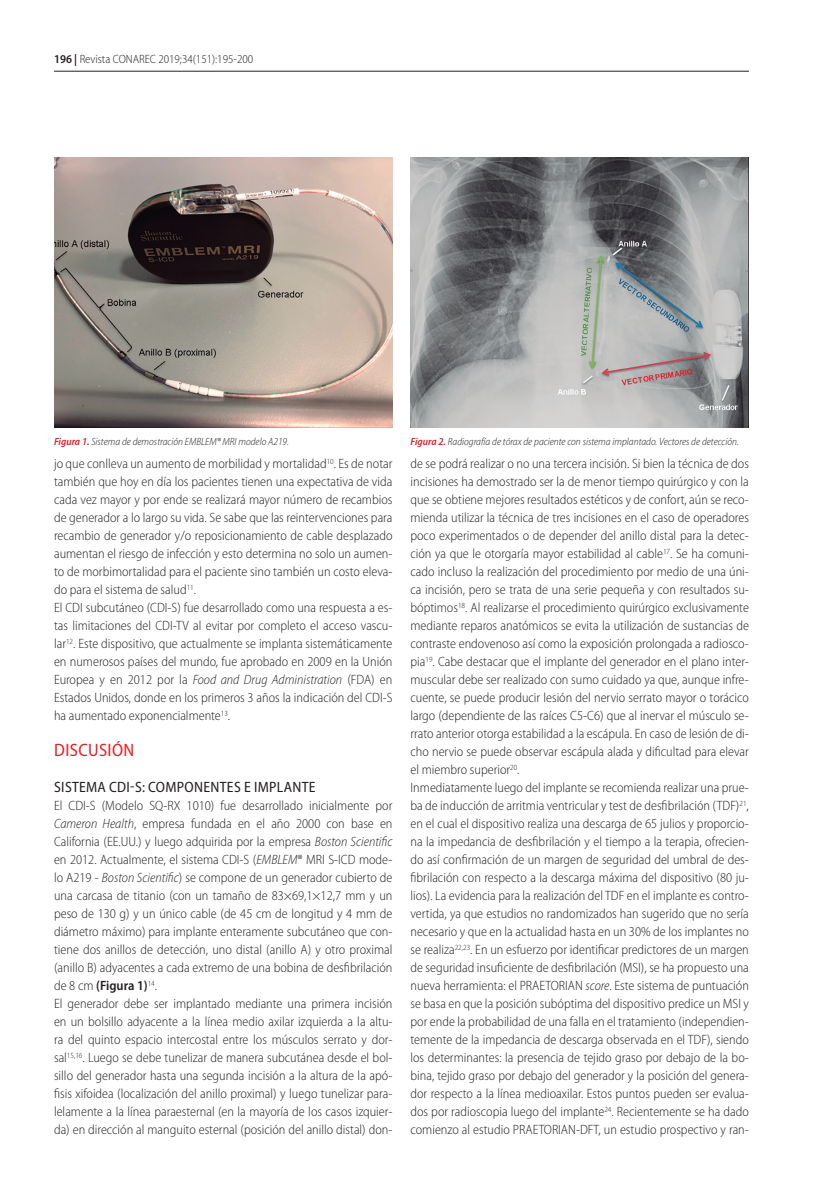
<style>
.page{position:relative;width:830px;height:1191px;background:#fff}
.page>*{position:absolute;margin:0;border:0;box-sizing:border-box;transform-origin:0 0}
.t1{font:semi-condensed 18px "Myriad Pro";letter-spacing:.02em;color:#ee1d23}
.t2{font:semi-condensed 15px "Myriad Pro";letter-spacing:.02em;color:#231f20}
.t3{font:300 semi-condensed 13.5px/18px "Myriad Pro";color:#231f20}
.t4{font:300 semi-condensed 12px "Myriad Pro";color:#231f20}
.t5{font:italic 300 semi-condensed 10.5px "Myriad Pro";color:#231f20}
.s1{font-weight:600}
.s2{font-weight:600;color:#d1232a}
.s3{font-style:italic}
</style>
<div class="page">
<hr style="left:54px;top:71px;width:694px;height:1px;background:#231f20">
<img style="left:54px;top:158px;width:338px;height:270px">
<img style="left:410px;top:158px;width:338px;height:270px">
<p class="t4" style="left:54px;top:52px;width:200px"><span class="s1">196 |</span> Revista CONAREC 2019;34(151):195-200</p>
<p class="t5" style="left:54px;top:435px;width:236px"><span class="s2">Figura 1.</span> Sistema de demostración EMBLEM® MRI modelo A219.</p>
<p class="t5" style="left:410px;top:435px;width:330px"><span class="s2">Figura 2.</span> Radiografía de tórax de paciente con sistema implantado. Vectores de detección.</p>
<p class="t3" style="left:54px;top:454px;width:340px">jo que conlleva un aumento de morbilidad y mortalidad<sup>10</sup>. Es de notar también que hoy en día los pacientes tienen una expectativa de vida cada vez mayor y por ende se realizará mayor número de recambios de generador a lo largo su vida. Se sabe que las reintervenciones para recambio de generador y/o reposicionamiento de cable desplazado aumentan el riesgo de infección y esto determina no solo un aumen&shy;to de morbimortalidad para el paciente sino también un costo eleva&shy;do para el sistema de salud<sup>11</sup>.<br>El CDI subcutáneo (CDI-S) fue desarrollado como una respuesta a es&shy;tas limitaciones del CDI-TV al evitar por completo el acceso vascu&shy;lar<sup>12</sup>. Este dispositivo, que actualmente se implanta sistemáticamente en numerosos países del mundo, fue aprobado en 2009 en la Unión Europea y en 2012 por la <span class="s3">Food and Drug Administration</span> (FDA) en Estados Unidos, donde en los primeros 3 años la indicación del CDI-S ha aumentado exponencialmente<sup>13</sup>.</p>
<h1 class="t1" style="left:54px;top:739px;width:81px">DISCUSIÓN</h1>
<p class="t2" style="left:54px;top:778px;width:263px">SISTEMA CDI-S: COMPONENTES E IMPLANTE</p>
<p class="t3" style="left:54px;top:796px;width:340px">El CDI-S (Modelo SQ-RX 1010) fue desarrollado inicialmente por <span class="s3">Cameron Health</span>, empresa fundada en el año 2000 con base en California (EE.UU.) y luego adquirida por la empresa <span class="s3">Boston Scientific </span>en 2012. Actualmente, el sistema CDI-S (<span class="s3">EMBLEM</span>® MRI S-ICD mode&shy;lo A219 - <span class="s3">Boston Scientific</span>) se compone de un generador cubierto de una carcasa de titanio (con un tamaño de 83×69,1×12,7 mm y un peso de 130 g) y un único cable (de 45 cm de longitud y 4 mm de diámetro máximo) para implante enteramente subcutáneo que con&shy;tiene dos anillos de detección, uno distal (anillo A) y otro proximal (anillo B) adyacentes a cada extremo de una bobina de desfibrilación de 8 cm <span class="s1">(Figura 1)</span><sup>14</sup>.<br>El generador debe ser implantado mediante una primera incisión en un bolsillo adyacente a la línea medio axilar izquierda a la altu&shy;ra del quinto espacio intercostal entre los músculos serrato y dor&shy;sal<sup>15,16</sup>. Luego se debe tunelizar de manera subcutánea desde el bol&shy;sillo del generador hasta una segunda incisión a la altura de la apó&shy;fisis xifoidea (localización del anillo proximal) y luego tunelizar para&shy;lelamente a la línea paraesternal (en la mayoría de los casos izquier&shy;da) en dirección al manguito esternal (posición del anillo distal) don-</p>
<p class="t3" style="left:410px;top:454px;width:340px">de se podrá realizar o no una tercera incisión. Si bien la técnica de dos incisiones ha demostrado ser la de menor tiempo quirúrgico y con la que se obtiene mejores resultados estéticos y de confort, aún se reco&shy;mienda utilizar la técnica de tres incisiones en el caso de operadores poco experimentados o de depender del anillo distal para la detec&shy;ción ya que le otorgaría mayor estabilidad al cable<sup>17</sup>. Se ha comuni&shy;cado incluso la realización del procedimiento por medio de una úni&shy;ca incisión, pero se trata de una serie pequeña y con resultados su&shy;bóptimos<sup>18</sup>. Al realizarse el procedimiento quirúrgico exclusivamente mediante reparos anatómicos se evita la utilización de sustancias de contraste endovenoso así como la exposición prolongada a radiosco&shy;pia<sup>19</sup>. Cabe destacar que el implante del generador en el plano inter&shy;muscular debe ser realizado con sumo cuidado ya que, aunque infre&shy;cuente, se puede producir lesión del nervio serrato mayor o torácico largo (dependiente de las raíces C5-C6) que al inervar el músculo se&shy;rrato anterior otorga estabilidad a la escápula. En caso de lesión de di&shy;cho nervio se puede observar escápula alada y dificultad para elevar el miembro superior<sup>20</sup>.<br>Inmediatamente luego del implante se recomienda realizar una prue&shy;ba de inducción de arritmia ventricular y test de desfibrilación (TDF)<sup>21</sup>, en el cual el dispositivo realiza una descarga de 65 julios y proporcio&shy;na la impedancia de desfibrilación y el tiempo a la terapia, ofrecien&shy;do así confirmación de un margen de seguridad del umbral de des&shy;fibrilación con respecto a la descarga máxima del dispositivo (80 ju&shy;lios). La evidencia para la realización del TDF en el implante es contro&shy;vertida, ya que estudios no randomizados han sugerido que no sería necesario y que en la actualidad hasta en un 30% de los implantes no se realiza<sup>22,23</sup>. En un esfuerzo por identificar predictores de un margen de seguridad insuficiente de desfibrilación (MSI), se ha propuesto una nueva herramienta: el PRAETORIAN <span class="s3">score</span>. Este sistema de puntuación se basa en que la posición subóptima del dispositivo predice un MSI y por ende la probabilidad de una falla en el tratamiento (independien&shy;temente de la impedancia de descarga observada en el TDF), siendo los determinantes: la presencia de tejido graso por debajo de la bo&shy;bina, tejido graso por debajo del generador y la posición del genera&shy;dor respecto a la línea medioaxilar. Estos puntos pueden ser evalua&shy;dos por radioscopia luego del implante<sup>24</sup>. Recientemente se ha dado comienzo al estudio PRAETORIAN-DFT, un estudio prospectivo y ran-</p>
</div>
